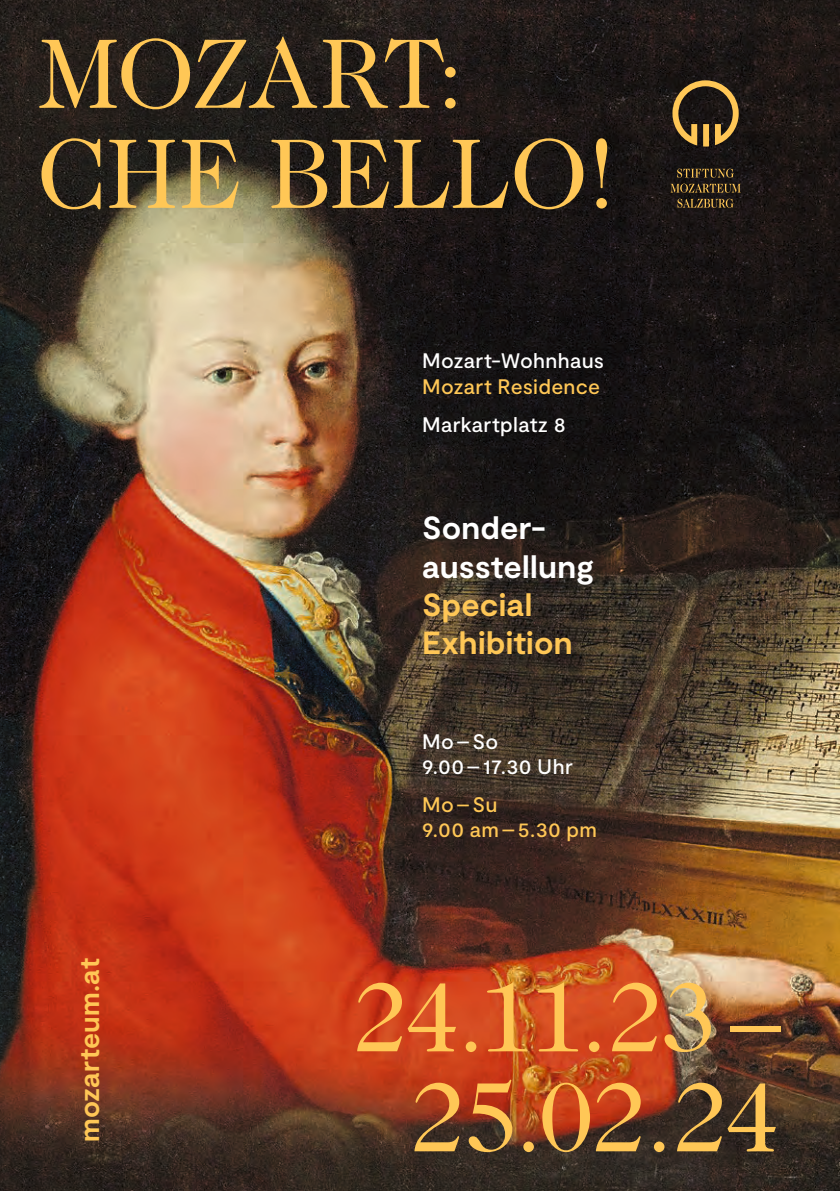
<style>
.page{position:relative;width:840px;height:1191px;background:#fff}
.page>*{position:absolute;margin:0;border:0;box-sizing:border-box;transform-origin:0 0}
.t1{font:100px/100px "Caslon 224 Std";letter-spacing:-.025em;color:#ffc756}
.t2{font:700 32px/38.4px "Moderat";letter-spacing:.005em;color:#fff}
.t3{font:700 32px/38.4px "Moderat";letter-spacing:.005em;color:#ffc756}
.t4{font:700 28px "Moderat";letter-spacing:.005em;color:#ffc756}
.t5{font:500 21px/25.2px "Moderat";letter-spacing:.015em;color:#fff}
.t6{font:500 21px/25.2px "Moderat";letter-spacing:.015em;color:#ffc756}
</style>
<div class="page">
<img style="left:0;top:0;width:839px;height:1191px">
<svg style="left:672px;top:80px;width:66px;height:67px;background:#5d4927"></svg>
<svg style="left:670px;top:184px;width:70px;height:9px"></svg>
<svg style="left:676px;top:169px;width:57px;height:9px"></svg>
<svg style="left:677px;top:199px;width:56px;height:9px"></svg>
<h1 class="t1" style="left:37px;top:23px;width:585px">MOZART:<br>CHE BELLO!</h1>
<p class="t5" style="left:422px;top:349px;width:183px">Mozart-Wohnhaus</p>
<p class="t6" style="left:422px;top:374px;width:179px">Mozart Residence</p>
<p class="t5" style="left:422px;top:412px;width:145px">Markartplatz 8</p>
<h2 class="t2" style="left:422px;top:510px;width:173px">Sonder&shy;ausstellung</h2>
<h2 class="t3" style="left:422px;top:587px;width:152px">Special<br>Exhibition</h2>
<h3 class="t4" style="left:73px;top:1142px;width:185px;rotate:-90deg">mozarteum.at</h3>
<p class="t5" style="left:422px;top:730px;width:152px">Mo–So<br>9.00–17.30 Uhr</p>
<p class="t6" style="left:422px;top:793px;width:176px">Mo–Su<br>9.00 am–5.30 pm</p>
<h1 class="t1" style="left:352px;top:966px;width:429px;text-align:center">24.11.23 –<br>25.02.24</h1>
</div>
